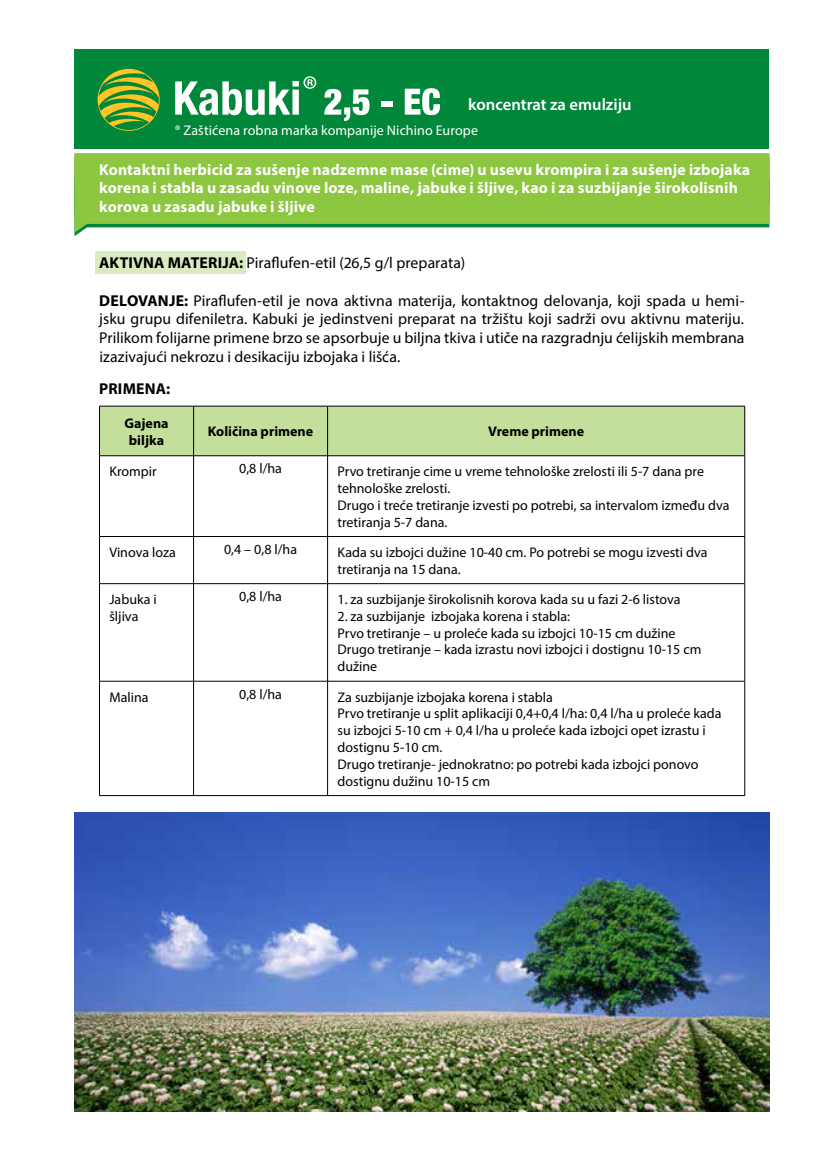
<style>
.page{position:relative;width:819px;height:1166px;background:#fff}
.page>*{position:absolute;margin:0;border:0;box-sizing:border-box;transform-origin:0 0}
.t1{font:600 16.62px "Myriad Pro";color:#fff}
.t2{font:15.75px/18.9px "Myriad Pro";letter-spacing:.005em;color:#000;text-align:justify}
.t3{font:700 15.75px/18.9px "Myriad Pro";letter-spacing:.01em;color:#fff}
.t4{font:700 15.75px "Myriad Pro";letter-spacing:.015em;color:#000}
.t5{font:14px/16.8px "Myriad Pro";color:#000}
.t6{font:14px "Myriad Pro";letter-spacing:.005em;color:#fff}
.t7{font:700 14px/16.8px "Myriad Pro";color:#000;text-align:center}
.s1{font-weight:700}
</style>
<div class="page">
<div style="left:95px;top:251px;width:151px;height:23px;background:#daebc1"></div>
<div style="left:74px;top:50px;width:695px;height:99px;background:#008739"></div>
<div style="left:100px;top:407px;width:644px;height:48px;background:#c4df9b"></div>
<svg style="left:100px;top:456px;width:644px;height:339px"></svg>
<hr style="left:99px;top:406px;width:94px;height:1px;background:#000">
<hr style="left:99px;top:406px;width:1px;height:49px;background:#000">
<hr style="left:193px;top:406px;width:134px;height:1px;background:#000">
<hr style="left:193px;top:406px;width:1px;height:49px;background:#000">
<hr style="left:327px;top:406px;width:418px;height:1px;background:#000">
<hr style="left:327px;top:406px;width:1px;height:49px;background:#000">
<hr style="left:744px;top:406px;width:1px;height:49px;background:#000">
<hr style="left:99px;top:455px;width:94px;height:1px;background:#000">
<hr style="left:99px;top:456px;width:1px;height:80px;background:#000">
<hr style="left:193px;top:455px;width:134px;height:1px;background:#000">
<hr style="left:193px;top:456px;width:1px;height:80px;background:#000">
<hr style="left:327px;top:455px;width:418px;height:1px;background:#000">
<hr style="left:327px;top:456px;width:1px;height:80px;background:#000">
<hr style="left:744px;top:456px;width:1px;height:80px;background:#000">
<hr style="left:99px;top:536px;width:94px;height:1px;background:#000">
<hr style="left:99px;top:537px;width:1px;height:46px;background:#000">
<hr style="left:193px;top:536px;width:134px;height:1px;background:#000">
<hr style="left:193px;top:537px;width:1px;height:46px;background:#000">
<hr style="left:327px;top:536px;width:418px;height:1px;background:#000">
<hr style="left:327px;top:537px;width:1px;height:46px;background:#000">
<hr style="left:744px;top:537px;width:1px;height:46px;background:#000">
<hr style="left:99px;top:583px;width:94px;height:1px;background:#000">
<hr style="left:99px;top:584px;width:1px;height:97px;background:#000">
<hr style="left:193px;top:583px;width:134px;height:1px;background:#000">
<hr style="left:193px;top:584px;width:1px;height:97px;background:#000">
<hr style="left:327px;top:583px;width:418px;height:1px;background:#000">
<hr style="left:327px;top:584px;width:1px;height:97px;background:#000">
<hr style="left:744px;top:584px;width:1px;height:97px;background:#000">
<hr style="left:99px;top:681px;width:94px;height:1px;background:#000">
<hr style="left:99px;top:681px;width:1px;height:114px;background:#000">
<hr style="left:193px;top:681px;width:134px;height:1px;background:#000">
<hr style="left:193px;top:681px;width:1px;height:114px;background:#000">
<hr style="left:327px;top:681px;width:418px;height:1px;background:#000">
<hr style="left:327px;top:681px;width:1px;height:114px;background:#000">
<hr style="left:744px;top:681px;width:1px;height:114px;background:#000">
<hr style="left:99px;top:795px;width:94px;height:1px;background:#000">
<hr style="left:193px;top:795px;width:134px;height:1px;background:#000">
<hr style="left:327px;top:795px;width:418px;height:1px;background:#000">
<svg style="left:324px;top:89px;width:45px;height:32px"></svg>
<div style="left:381px;top:101px;width:11px;height:6px;background:#fff"></div>
<svg style="left:405px;top:88px;width:35px;height:27px"></svg>
<svg style="left:98px;top:69px;width:62px;height:62px"></svg>
<svg style="left:175px;top:76px;width:141px;height:39px"></svg>
<svg style="left:74px;top:153px;width:695px;height:80px;background:#8ec74c"></svg>
<img style="left:74px;top:812px;width:695px;height:299px">
<p class="t1" style="left:468px;top:94px;width:165px">koncentrat za emulziju</p>
<p class="t6" style="left:175px;top:122px;width:305px">® Zaštićena robna marka kompanije Nichino Europe</p>
<p class="t3" style="left:99px;top:159px;width:60px">Selektiv</p>
<p class="t3" style="left:99px;top:159px;width:567px;text-indent:173px">zbijanje jednogodišnjih uskolisnih i širokolisnih korova u usevu kukuruza, soje, šećerne repe i suncokreta</p>
<p class="t3" style="left:99px;top:159px;width:652px">Kontaktni herbicid za sušenje nadzemne mase (cime) u usevu krompira i za sušenje izbojaka korena i stabla u zasadu vinove loze, maline, jabuke i šljive, kao i za suzbijanje širokolisnih korova u zasadu jabuke i šljive</p>
<p class="t2" style="left:99px;top:253px;width:367px"><span class="s1">AKTIVNA MATERIJA:</span> Piraflufen-etil (26,5 g/l preparata)</p>
<p class="t2" style="left:99px;top:290px;width:646px"><span class="s1">DELOVANJE:</span> Piraflufen-etil je nova aktivna materija, kontaktnog delovanja, koji spada u hemi&shy;jsku grupu difeniletra. Kabuki je jedinstveni preparat na tržištu koji sadrži ovu aktivnu materiju.<br>Prilikom folijarne primene brzo se apsorbuje u biljna tkiva i utiče na razgradnju ćelijskih membrana izazivajući nekrozu i desikaciju izbojaka i lišća.</p>
<p class="t4" style="left:99px;top:378px;width:72px">PRIMENA:</p>
<p class="t7" style="left:124px;top:414px;width:46px">Gajena biljka</p>
<p class="t7" style="left:208px;top:423px;width:107px">Količina primene</p>
<p class="t7" style="left:488px;top:423px;width:97px">Vreme primene</p>
<p class="t5" style="left:109px;top:463px;width:49px">Krompir</p>
<p class="t5" style="left:239px;top:460px;width:44px">0,8 l/ha</p>
<p class="t5" style="left:337px;top:463px;width:393px">Prvo tretiranje cime u vreme tehnološke zrelosti ili 5-7 dana pre tehnološke zrelosti.<br>Drugo i treće tretiranje izvesti po potrebi, sa intervalom između dva tretiranja 5-7 dana.</p>
<p class="t5" style="left:109px;top:544px;width:68px">Vinova loza</p>
<p class="t5" style="left:224px;top:541px;width:75px">0,4 – 0,8 l/ha</p>
<p class="t5" style="left:337px;top:544px;width:371px">Kada su izbojci dužine 10-40 cm. Po potrebi se mogu izvesti dva tretiranja na 15 dana.</p>
<p class="t5" style="left:109px;top:591px;width:49px">Jabuka i šljiva</p>
<p class="t5" style="left:239px;top:588px;width:44px">0,8 l/ha</p>
<p class="t5" style="left:337px;top:591px;width:344px">1. za suzbijanje širokolisnih korova kada su u fazi 2-6 listova</p>
<p class="t5" style="left:337px;top:607px;width:365px">2. za suzbijanje izbojaka korena i stabla:<br>Prvo tretiranje – u proleće kada su izbojci 10-15 cm dužine Drugo tretiranje – kada izrastu novi izbojci i dostignu 10-15 cm dužine</p>
<p class="t5" style="left:109px;top:688px;width:41px">Malina</p>
<p class="t5" style="left:239px;top:685px;width:44px">0,8 l/ha</p>
<p class="t5" style="left:337px;top:688px;width:385px">Za suzbijanje izbojaka korena i stabla<br>Prvo tretiranje u split aplikaciji 0,4+0,4 l/ha: 0,4 l/ha u proleće kada su izbojci 5-10 cm + 0,4 l/ha u proleće kada izbojci opet izrastu i dostignu 5-10 cm.<br>Drugo tretiranje- jednokratno: po potrebi kada izbojci ponovo dostignu dužinu 10-15 cm</p>
</div>
